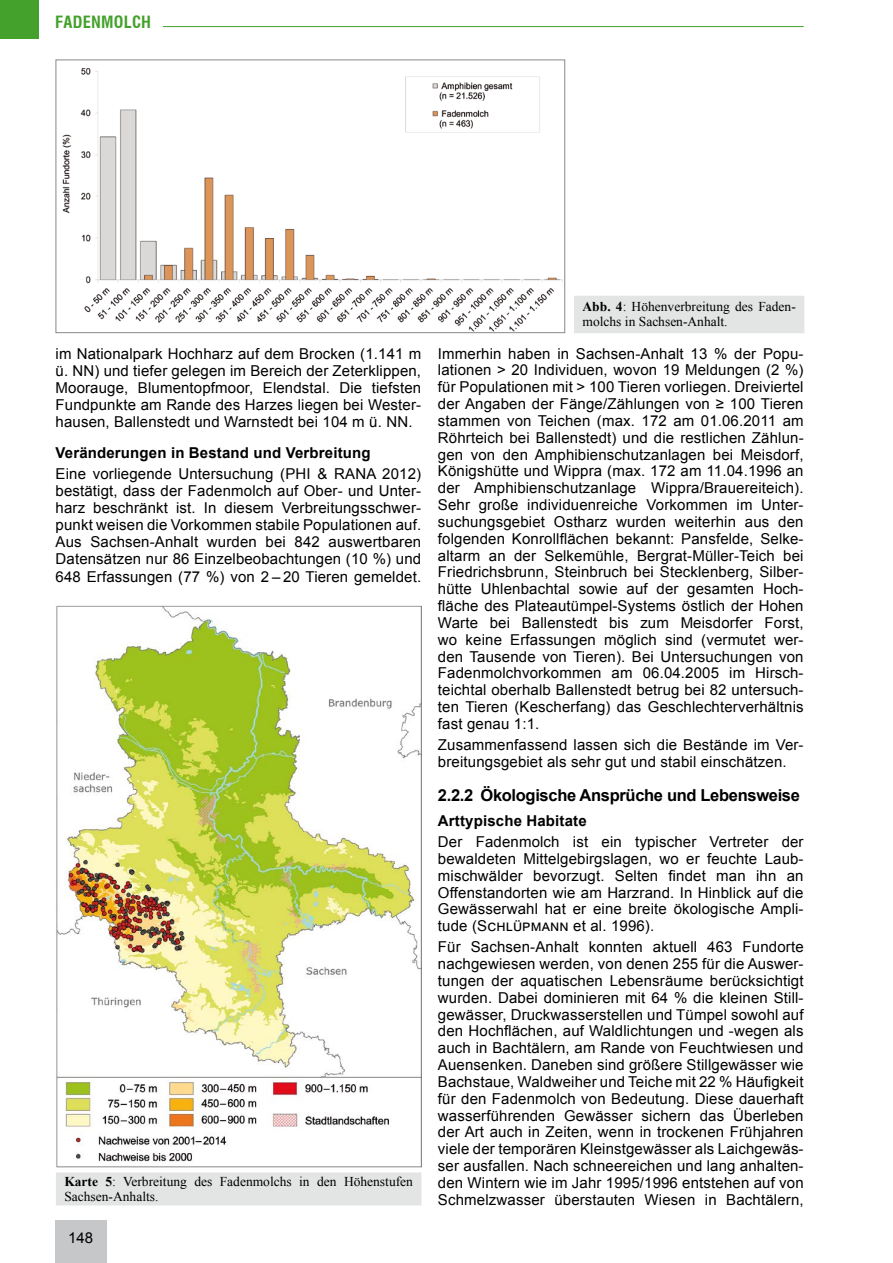
<style>
.page{position:relative;width:893px;height:1263px;background:#fff}
.page>*{position:absolute;margin:0;border:0;box-sizing:border-box;transform-origin:0 0}
.t1{font:700 16.5px "Arial";letter-spacing:-.02em;color:#000}
.t2{font:700 condensed 16.5px "Swiss 721 BT";letter-spacing:.015em;color:#44a12b}
.t3{font:15px/16.8px "Arial";letter-spacing:.01em;color:#000;text-align:justify}
.t4{font:700 15px "Arial";letter-spacing:.01em;color:#000}
.t5{font:13.5px/15px "Times New Roman";color:#000}
.s1{font-weight:700}
</style>
<div class="page">
<div style="left:0;top:0;width:38px;height:38px;background:#44a12b"></div>
<hr style="left:163px;top:26px;width:641px;height:1px;background:#44a12b">
<div style="left:55px;top:1220px;width:51px;height:43px;background:#c6c7c8"></div>
<div style="left:574px;top:296px;width:230px;height:37px;background:#e3e4e4"></div>
<img style="left:62px;top:68px;width:501px;height:263px">
<div style="left:56px;top:60px;width:509px;height:273px;border:1px solid #87888a"></div>
<div style="left:56px;top:1172px;width:365px;height:33px;background:#e3e4e4"></div>
<img style="left:56px;top:605px;width:365px;height:563px">
<p class="t2" style="left:55px;top:12px;width:97px">FADENMOLCH</p>
<p class="t3" style="left:56px;top:345px;width:367px">im Nationalpark Hochharz auf dem Brocken (1.141 m ü. NN) und tiefer gelegen im Bereich der Zeterklippen, Moorauge, Blumentopfmoor, Elendstal. Die tiefsten Fundpunkte am Rande des Harzes liegen bei Wester&shy;hausen, Ballenstedt und Warnstedt bei 104 m ü. NN.</p>
<p class="t4" style="left:56px;top:442px;width:317px">Veränderungen in Bestand und Verbreitung</p>
<p class="t3" style="left:56px;top:465px;width:367px">Eine vorliegende Untersuchung (PHI &amp; RANA 2012) bestätigt, dass der Fadenmolch auf Ober- und Unter&shy;harz beschränkt ist. In diesem Verbreitungsschwer&shy;punkt weisen die Vorkommen stabile Populationen auf.<br>Aus Sachsen-Anhalt wurden bei 842 auswertbaren Datensätzen nur 86 Einzelbeobachtungen (10 %) und 648 Erfassungen (77 %) von 2 – 20 Tieren gemeldet.</p>
<p class="t5" style="left:64px;top:1173px;width:350px"><span class="s1">Karte 5</span>: Verbreitung des Fadenmolchs in den Höhenstufen<br>Sachsen-Anhalts.</p>
<p class="t3" style="left:68px;top:1229px;width:27px">148</p>
<p class="t5" style="left:583px;top:298px;width:215px"><span class="s1">Abb. 4</span>: Höhenverbreitung des Faden&shy;molchs in Sachsen-Anhalt.</p>
<p class="t3" style="left:438px;top:345px;width:367px">Immerhin haben in Sachsen-Anhalt 13 % der Popu&shy;lationen &gt; 20 Individuen, wovon 19 Meldungen (2 %) für Populationen mit &gt; 100 Tieren vorliegen. Dreiviertel der Angaben der Fänge/Zählungen von ≥ 100 Tieren stammen von Teichen (max. 172 am 01.06.2011 am Röhrteich bei Ballenstedt) und die restlichen Zählun&shy;gen von den Amphibienschutzanlagen bei Meisdorf, Königshütte und Wippra (max. 172 am 11.04.1996 an der Amphibienschutzanlage Wippra/Brauereiteich).<br>Sehr große individuenreiche Vorkommen im Unter&shy;suchungsgebiet Ostharz wurden weiterhin aus den folgenden Konrollflächen bekannt: Pansfelde, Selke&shy;altarm an der Selkemühle, Bergrat-Müller-Teich bei Friedrichsbrunn, Steinbruch bei Stecklenberg, Silber&shy;hütte Uhlenbachtal sowie auf der gesamten Hoch&shy;fläche des Plateautümpel-Systems östlich der Hohen Warte bei Ballenstedt bis zum Meisdorfer Forst, wo keine Erfassungen möglich sind (vermutet wer&shy;den Tausende von Tieren). Bei Untersuchungen von Fadenmolchvorkommen am 06.04.2005 im Hirsch&shy;teichtal oberhalb Ballenstedt betrug bei 82 untersuch&shy;ten Tieren (Kescherfang) das Geschlechterverhältnis fast genau 1:1.</p>
<p class="t3" style="left:438px;top:736px;width:367px">Zusammenfassend lassen sich die Bestände im Ver&shy;breitungsgebiet als sehr gut und stabil einschätzen.</p>
<p class="t1" style="left:438px;top:783px;width:363px">2.2.2 Ökologische Ansprüche und Lebensweise</p>
<p class="t4" style="left:438px;top:810px;width:150px">Arttypische Habitate</p>
<p class="t3" style="left:438px;top:833px;width:367px">Der Fadenmolch ist ein typischer Vertreter der bewaldeten Mittelgebirgslagen, wo er feuchte Laub&shy;mischwälder bevorzugt. Selten findet man ihn an Offenstandorten wie am Harzrand. In Hinblick auf die Gewässerwahl hat er eine breite ökologische Ampli&shy;tude (Schlüpmann et al. 1996).</p>
<p class="t3" style="left:438px;top:938px;width:367px">Für Sachsen-Anhalt konnten aktuell 463 Fundorte nachgewiesen werden, von denen 255 für die Auswer&shy;tungen der aquatischen Lebensräume berücksichtigt wurden. Dabei dominieren mit 64 % die kleinen Still&shy;gewässer, Druckwasserstellen und Tümpel sowohl auf den Hochflächen, auf Waldlichtungen und -wegen als auch in Bachtälern, am Rande von Feuchtwiesen und Auensenken. Daneben sind größere Stillgewässer wie Bachstaue, Waldweiher und Teiche mit 22 % Häufigkeit für den Fadenmolch von Bedeutung. Diese dauerhaft wasserführenden Gewässer sichern das Überleben der Art auch in Zeiten, wenn in trockenen Frühjahren viele der temporären Kleinstgewässer als Laichgewäs&shy;ser ausfallen. Nach schneereichen und lang anhalten&shy;den Wintern wie im Jahr 1995/1996 entstehen auf von Schmelzwasser überstauten Wiesen in Bachtälern,</p>
</div>
